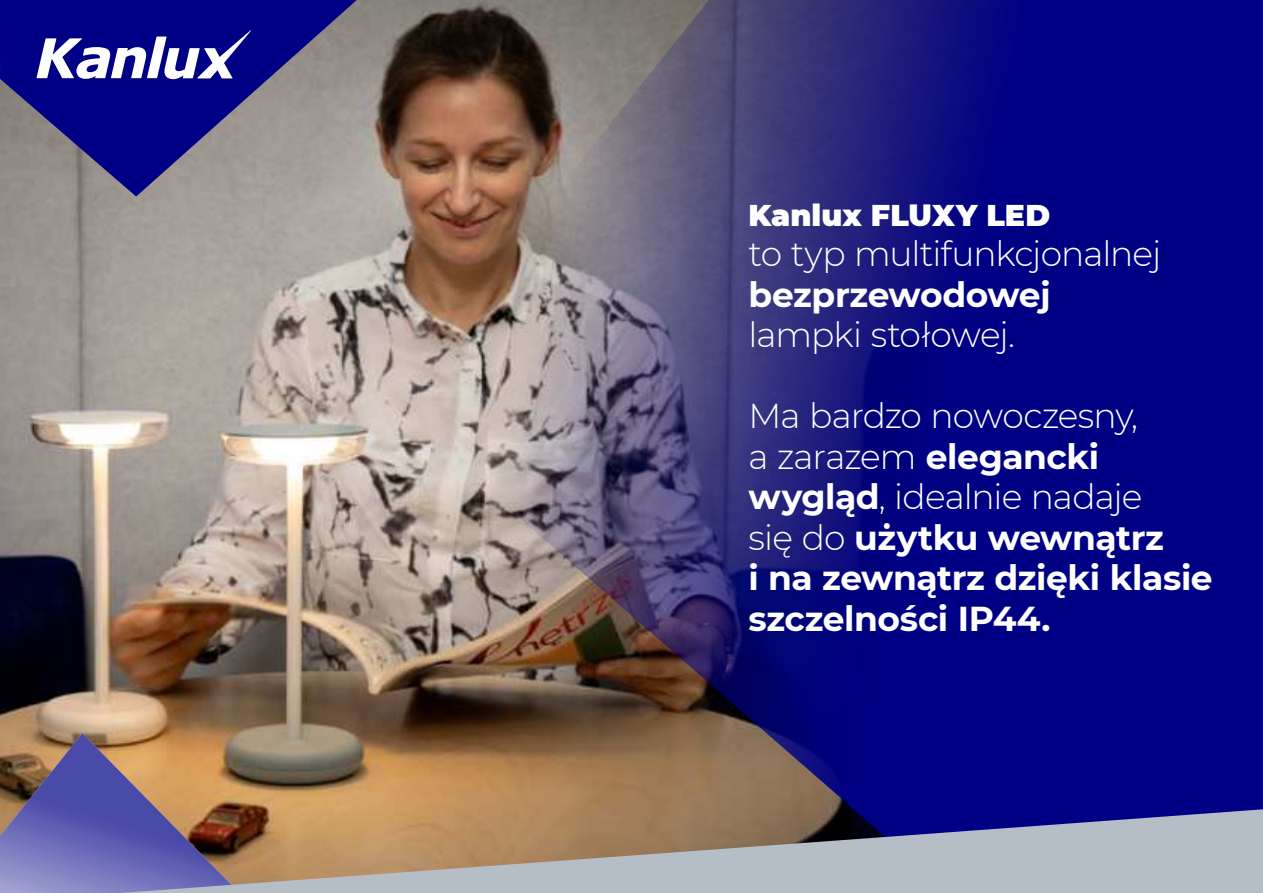
<style>
.page{position:relative;width:1263px;height:893px;background:#fff}
.page>*{position:absolute;margin:0;border:0;box-sizing:border-box;transform-origin:0 0}
.t1{font:700 34.5px/40.5px "Montserrat";letter-spacing:-.015em;color:#fff}
.t2{font:300 34.5px "Montserrat";letter-spacing:-.03em;color:#fff}
.t3{font:900 30px "Montserrat";color:#fff}
.s1{font-weight:300}
</style>
<div class="page">
<img style="left:0;top:0;width:382px;height:809px">
<img style="left:382px;top:0;width:881px;height:809px">
<svg style="left:0;top:733px;width:239px;height:160px;background:#8a7486"></svg>
<svg style="left:120px;top:809px;width:1143px;height:84px;background:#9d9296"></svg>
<svg style="left:0;top:0;width:357px;height:197px;background:#4d4a8a"></svg>
<svg style="left:37px;top:30px;width:214px;height:49px"></svg>
<p class="t3" style="left:748px;top:198px;width:303px">Kanlux FLUXY LED</p>
<p class="t2" style="left:748px;top:240px;width:414px">to typ multifunkcjonalnej</p>
<p class="t1" style="left:748px;top:276px;width:304px">bezprzewodowej</p>
<p class="t2" style="left:748px;top:311px;width:268px">lampki stołowej.</p>
<p class="t1" style="left:748px;top:398px;width:466px"><span class="s1">Ma bardzo nowoczesny,<br>a zarazem</span> elegancki wygląd<span class="s1">, idealnie nadaje<br>się do</span> użytku wewnątrz<br>i na zewnątrz dzięki klasie szczelności IP44.</p>
</div>
